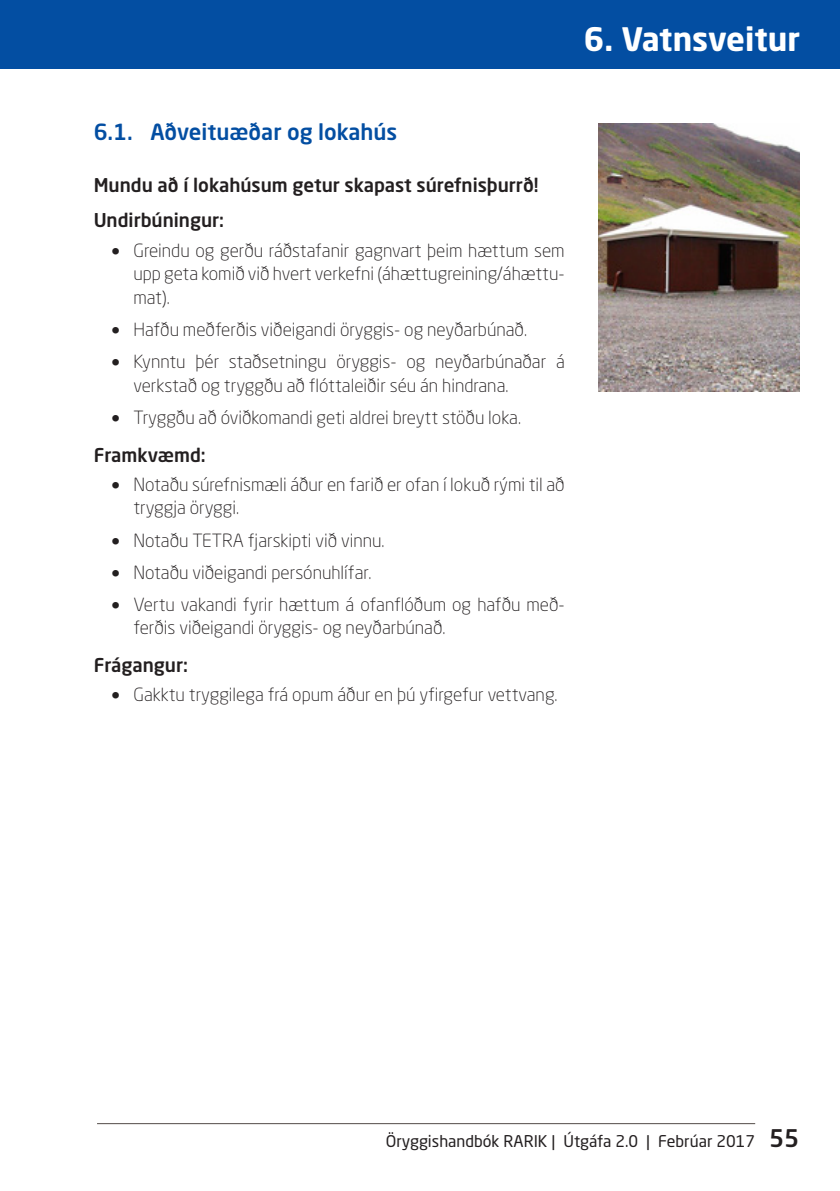
<style>
.page{position:relative;width:840px;height:1191px;background:#fff}
.page>*{position:absolute;margin:0;border:0;box-sizing:border-box;transform-origin:0 0}
.t1{font:700 32px "Neo Sans Std";color:#fff}
.t2{font:500 22px "Neo Sans Std";color:#034ea2}
.t3{font:500 18.8px/35px "Neo Sans Std";color:#231f20}
.t4{font:300 18px/23.6px "Neo Sans Std";color:#231f20}
.t5{font:16px "Neo Sans Std";color:#231f20}
.s1{font-family:"Verdana";font-weight:400}
.s2{font-weight:500;font-size:24px}
</style>
<div class="page">
<hr style="left:97px;top:1123px;width:657px;height:1px;background:#534b48">
<img style="left:598px;top:124px;width:201px;height:267px">
<div style="left:0;top:0;width:839px;height:68px;background:#034ea2"></div>
<h1 class="t1" style="left:583px;top:19px;width:218px">6. Vatnsveitur</h1>
<p class="t2" style="left:94px;top:118px;width:305px">6.1. Aðveituæðar og lokahús</p>
<p class="t3" style="left:94px;top:167px;width:446px">Mundu að í lokahúsum getur skapast súrefnisþurrð!<br>Undirbúningur:</p>
<p class="t4" style="left:133px;top:238px;width:432px;text-align:justify;text-indent:-23px"><span class="s1">•</span> Greindu og gerðu ráðstafanir gagnvart þeim hættum sem upp geta komið við hvert verkefni (áhættugreining/áhættu&shy;mat).</p>
<p class="t4" style="left:111px;top:317px;width:417px"><span class="s1">•</span> Hafðu meðferðis viðeigandi öryggis- og neyðarbúnað.</p>
<p class="t4" style="left:133px;top:349px;width:432px;text-indent:-23px"><span class="s1">•</span> Kynntu þér staðsetningu öryggis- og neyðarbúnaðar á verkstað og tryggðu að flóttaleiðir séu án hindrana.</p>
<p class="t4" style="left:111px;top:405px;width:411px"><span class="s1">•</span> Tryggðu að óviðkomandi geti aldrei breytt stöðu loka.</p>
<p class="t3" style="left:94px;top:437px;width:113px">Framkvæmd:</p>
<p class="t4" style="left:133px;top:472px;width:432px;text-indent:-23px"><span class="s1">•</span> Notaðu súrefnismæli áður en farið er ofan í lokuð rými til að tryggja öryggi.</p>
<p class="t4" style="left:111px;top:528px;width:275px"><span class="s1">•</span> Notaðu TETRA fjarskipti við vinnu.</p>
<p class="t4" style="left:111px;top:560px;width:262px"><span class="s1">•</span> Notaðu viðeigandi persónuhlífar.</p>
<p class="t4" style="left:133px;top:592px;width:432px;text-indent:-23px"><span class="s1">•</span> Vertu vakandi fyrir hættum á ofanflóðum og hafðu með&shy;ferðis viðeigandi öryggis- og neyðarbúnað.</p>
<p class="t3" style="left:94px;top:647px;width:96px">Frágangur:</p>
<p class="t4" style="left:111px;top:683px;width:448px"><span class="s1">•</span> Gakktu tryggilega frá opum áður en þú yfirgefur vettvang.</p>
<p class="t5" style="left:385px;top:1130px;width:415px">Öryggishandbók RARIK | Útgáfa 2.0 | Febrúar 2017 <span class="s2">55</span></p>
</div>
